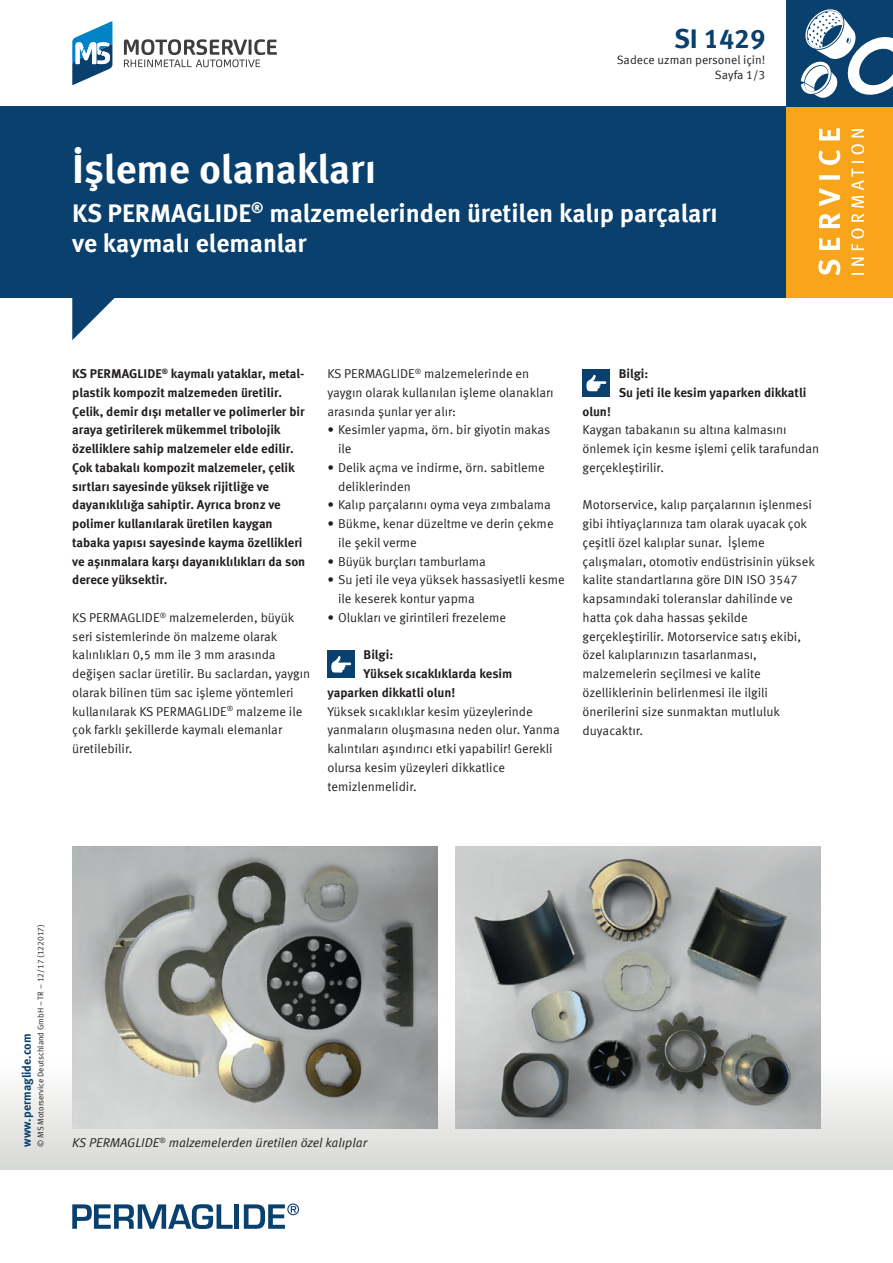
<style>
.page{position:relative;width:893px;height:1263px;background:#fff}
.page>*{position:absolute;margin:0;border:0;box-sizing:border-box;transform-origin:0 0}
.t1{font:700 40.5px "Meta Offc Pro";color:#fff}
.t2{font:700 27px "Meta Offc Pro";color:#09406e}
.t3{font:700 25.5px/30px "Meta Offc Pro";color:#fff}
.t4{font:12.75px/18.8px "Meta Offc Pro Norm";color:#231f20}
.t5{font:700 12.75px/18.8px "Meta Offc Pro";color:#231f20}
.t6{font:12.75px "Meta Offc Pro Norm Ita";color:#231f20}
.t7{font:12px "Meta Offc Pro Norm";color:#231f20}
.t8{font:700 12px "Meta Offc Pro";color:#09406e}
.t9{font:8.25px "Meta Offc Pro Norm";color:#231f20}
</style>
<div class="page">
<svg style="left:0;top:1088px;width:893px;height:81px;background:#e0e1de"></svg>
<div style="left:0;top:106px;width:893px;height:192px;background:#09406e"></div>
<svg style="left:72px;top:298px;width:43px;height:42px"></svg>
<div style="left:787px;top:106px;width:106px;height:192px;background:#f9a51b"></div>
<svg style="left:851px;top:129px;width:13px;height:146px"></svg>
<svg style="left:818px;top:128px;width:22px;height:147px"></svg>
<div style="left:787px;top:0;width:106px;height:106px;background:#09406e"></div>
<svg style="left:801px;top:9px;width:92px;height:89px"></svg>
<svg style="left:72px;top:1204px;width:161px;height:25px"></svg>
<div style="left:234px;top:1204px;width:5px;height:25px;background:#09406e"></div>
<svg style="left:244px;top:1203px;width:55px;height:26px"></svg>
<svg style="left:124px;top:39px;width:153px;height:28px"></svg>
<svg style="left:72px;top:21px;width:40px;height:64px"></svg>
<div style="left:583px;top:369px;width:27px;height:28px;background:#09406e"></div>
<svg style="left:586px;top:375px;width:20px;height:16px"></svg>
<img style="left:72px;top:847px;width:366px;height:281px">
<img style="left:455px;top:847px;width:366px;height:281px">
<div style="left:327px;top:650px;width:28px;height:28px;background:#09406e"></div>
<svg style="left:331px;top:656px;width:20px;height:16px"></svg>
<h2 class="t2" style="left:674px;top:18px;width:93px">SI 1429</h2>
<p class="t7" style="left:617px;top:51px;width:150px">Sadece uzman personel için!</p>
<p class="t7" style="left:715px;top:66px;width:52px">Sayfa 1/3</p>
<h1 class="t1" style="left:72px;top:137px;width:305px">İşleme olanakları</h1>
<h3 class="t3" style="left:72px;top:196px;width:647px">KS PERMAGLIDE<sup>®</sup> malzemelerinden üretilen kalıp parçaları ve kaymalı elemanlar</h3>
<p class="t5" style="left:72px;top:363px;width:235px">KS PERMAGLIDE<sup>®</sup> kaymalı yataklar, metal&shy;plastik kompozit malzemeden üretilir.<br>Çelik, demir dışı metaller ve polimerler bir araya getirilerek mükemmel tribolojik özelliklere sahip malzemeler elde edilir.<br>Çok tabakalı kompozit malzemeler, çelik sırtları sayesinde yüksek rijitliğe ve dayanıklılığa sahiptir. Ayrıca bronz ve polimer kullanılarak üretilen kaygan tabaka yapısı sayesinde kayma özellikleri ve aşınmalara karşı dayanıklılıkları da son derece yüksektir.</p>
<p class="t4" style="left:72px;top:607px;width:239px">KS PERMAGLIDE<sup>®</sup> malzemelerden, büyük seri sistemlerinde ön malzeme olarak kalınlıkları 0,5 mm ile 3 mm arasında değişen saclar üretilir. Bu saclardan, yaygın olarak bilinen tüm sac işleme yöntemleri kullanılarak KS PERMAGLIDE<sup>®</sup> malzeme ile çok farklı şekillerde kaymalı elemanlar üretilebilir.</p>
<p class="t4" style="left:327px;top:363px;width:228px">KS PERMAGLIDE<sup>®</sup> malzemelerinde en yaygın olarak kullanılan işleme olanakları arasında şunlar yer alır:</p>
<p class="t4" style="left:338px;top:420px;width:214px;text-indent:-11px">• Kesimler yapma, örn. bir giyotin makas ile</p>
<p class="t4" style="left:338px;top:457px;width:208px;text-indent:-11px">• Delik açma ve indirme, örn. sabitleme deliklerinden</p>
<p class="t4" style="left:327px;top:495px;width:225px">• Kalıp parçalarını oyma veya zımbalama</p>
<p class="t4" style="left:338px;top:514px;width:217px;text-indent:-11px">• Bükme, kenar düzeltme ve derin çekme ile şekil verme</p>
<p class="t4" style="left:327px;top:551px;width:160px">• Büyük burçları tamburlama</p>
<p class="t4" style="left:338px;top:570px;width:228px;text-indent:-11px">• Su jeti ile veya yüksek hassasiyetli kesme ile keserek kontur yapma</p>
<p class="t4" style="left:327px;top:607px;width:180px">• Olukları ve girintileri frezeleme</p>
<p class="t5" style="left:364px;top:645px;width:31px">Bilgi:</p>
<p class="t5" style="left:364px;top:663px;width:150px">Yüksek sıcaklıklarda kesim</p>
<p class="t5" style="left:327px;top:682px;width:129px">yaparken dikkatli olun!</p>
<p class="t4" style="left:327px;top:701px;width:234px">Yüksek sıcaklıklar kesim yüzeylerinde yanmaların oluşmasına neden olur. Yanma kalıntıları aşındırıcı etki yapabilir! Gerekli olursa kesim yüzeyleri dikkatlice temizlenmelidir.</p>
<p class="t5" style="left:619px;top:363px;width:189px">Bilgi:<br>Su jeti ile kesim yaparken dikkatli</p>
<p class="t5" style="left:583px;top:401px;width:30px">olun!</p>
<p class="t4" style="left:583px;top:420px;width:238px">Kaygan tabakanın su altına kalmasını önlemek için kesme işlemi çelik tarafundan gerçekleştirilir.</p>
<p class="t4" style="left:583px;top:495px;width:234px">Motorservice, kalıp parçalarının işlenmesi gibi ihtiyaçlarınıza tam olarak uyacak çok çeşitli özel kalıplar sunar. İşleme çalışmaları, otomotiv endüstrisinin yüksek kalite standartlarına göre DIN ISO 3547 kapsamındaki toleranslar dahilinde ve hatta çok daha hassas şekilde gerçekleştirilir. Motorservice satış ekibi, özel kalıplarınızın tasarlanması, malzemelerin seçilmesi ve kalite özelliklerinin belirlenmesi ile ilgili önerilerini size sunmaktan mutluluk duyacaktır.</p>
<p class="t9" style="left:34px;top:1147px;width:224px;rotate:-90deg">© MS Motorservice Deutschland GmbH – TR – 12/17 (122017)</p>
<p class="t8" style="left:17px;top:1147px;width:115px;rotate:-90deg">www.permaglide.com</p>
<p class="t6" style="left:72px;top:1133px;width:297px">KS PERMAGLIDE<sup>®</sup> malzemelerden üretilen özel kalıplar</p>
</div>
